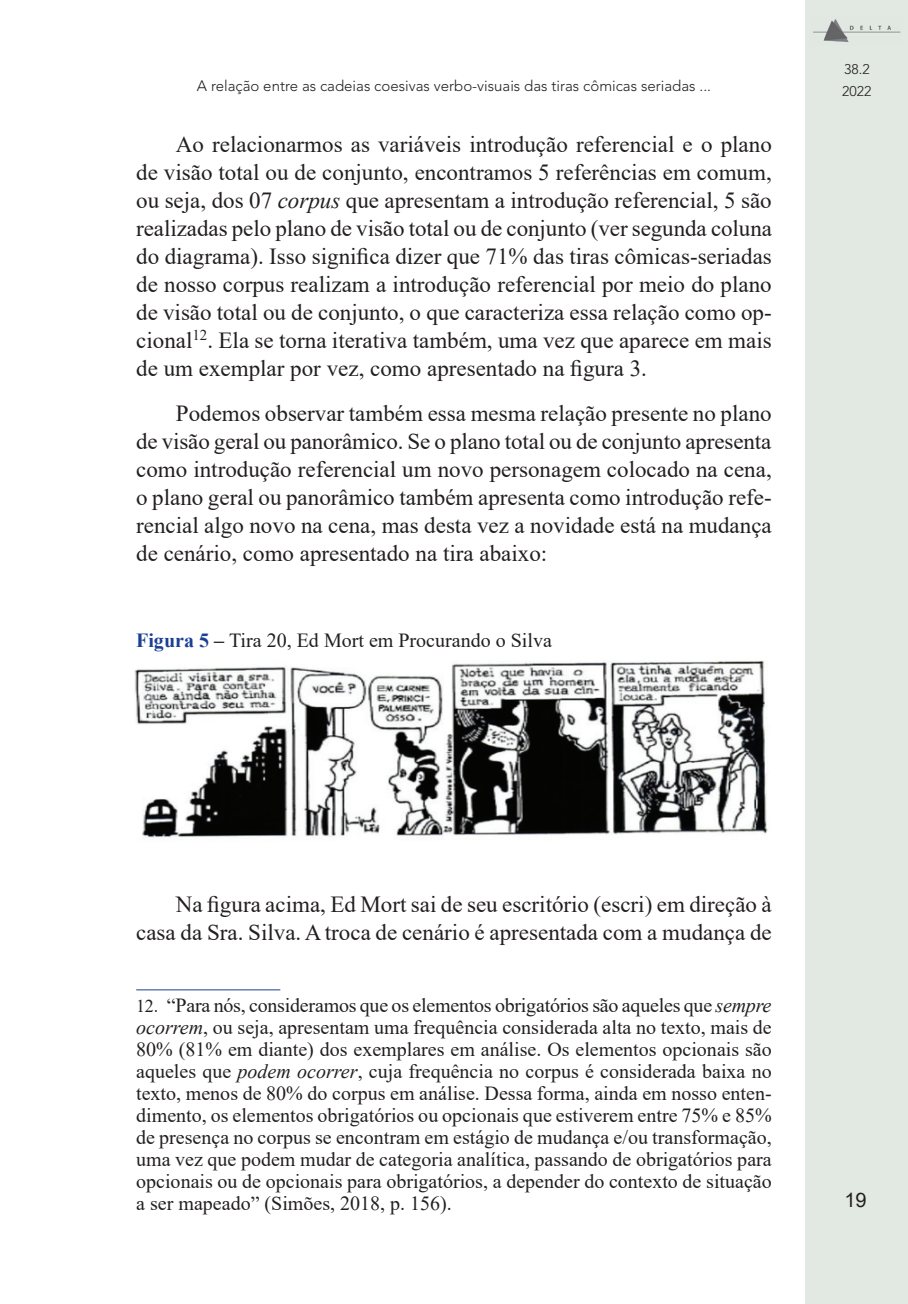
<style>
.page{position:relative;width:908px;height:1304px;background:#fff}
.page>*{position:absolute;margin:0;border:0;box-sizing:border-box;transform-origin:0 0}
.t1{font:23px/28px "Times New Roman";color:#231f20;text-align:justify}
.t2{font:20px/22px "Times New Roman";color:#231f20;text-align:justify}
.t3{font:20px "Arial";color:#231f20}
.t4{font:300 15px "Avenir";color:#231f20}
.t5{font:300 14px/22px "Avenir";color:#231f20}
.s1{font-style:italic}
.s2{font-weight:700;color:#1b3f94}
.s3{font-weight:700}
.s4{font-size:18px}
</style>
<div class="page">
<div style="left:804px;top:0;width:102px;height:1304px;background:#e1e9e2"></div>
<img style="left:813px;top:19px;width:88px;height:23px">
<hr style="left:136px;top:989px;width:144px;height:1px;background:#1b3f94">
<img style="left:134px;top:660px;width:634px;height:178px">
<p class="t4" style="left:197px;top:77px;width:515px">A relação entre as cadeias coesivas verbo-visuais das tiras cômicas seriadas ...</p>
<p class="t1" style="left:136px;top:130px;width:637px;text-indent:40px">Ao relacionarmos as variáveis introdução referencial e o plano de visão total ou de conjunto, encontramos 5 referências em comum, ou seja, dos 07 <span class="s1">corpus</span> que apresentam a introdução referencial, 5 são realizadas pelo plano de visão total ou de conjunto (ver segunda coluna do diagrama). Isso significa dizer que 71% das tiras cômicas-seriadas de nosso corpus realizam a introdução referencial por meio do plano de visão total ou de conjunto, o que caracteriza essa relação como op&shy;cional<sup>12</sup>. Ela se torna iterativa também, uma vez que aparece em mais de um exemplar por vez, como apresentado na figura 3.</p>
<p class="t1" style="left:136px;top:399px;width:637px;text-indent:40px">Podemos observar também essa mesma relação presente no plano de visão geral ou panorâmico. Se o plano total ou de conjunto apresenta como introdução referencial um novo personagem colocado na cena, o plano geral ou panorâmico também apresenta como introdução refe&shy;rencial algo novo na cena, mas desta vez a novidade está na mudança de cenário, como apresentado na tira abaixo:</p>
<p class="t2" style="left:136px;top:629px;width:417px"><span class="s2">Figura 5</span> <span class="s3">–</span> Tira 20, Ed Mort em Procurando o Silva</p>
<p class="t5" style="left:841px;top:58px;width:31px">38.2<br>2022</p>
<p class="t1" style="left:136px;top:889px;width:636px;text-align:right">Na figura acima, Ed Mort sai de seu escritório (escri) em direção à casa da Sra. Silva. A troca de cenário é apresentada com a mudança de</p>
<p class="t2" style="left:136px;top:993px;width:637px"><span class="s4">12.</span> “Para nós, consideramos que os elementos obrigatórios são aqueles que <span class="s1">sempre ocorrem</span>, ou seja, apresentam uma frequência considerada alta no texto, mais de 80% (81% em diante) dos exemplares em análise. Os elementos opcionais são aqueles que <span class="s1">podem ocorrer</span>, cuja frequência no corpus é considerada baixa no texto, menos de 80% do corpus em análise. Dessa forma, ainda em nosso enten&shy;dimento, os elementos obrigatórios ou opcionais que estiverem entre 75% e 85% de presença no corpus se encontram em estágio de mudança e/ou transformação, uma vez que podem mudar de categoria analítica, passando de obrigatórios para opcionais ou de opcionais para obrigatórios, a depender do contexto de situação a ser mapeado” (Simões, 2018, p. 156).</p>
<p class="t3" style="left:844px;top:1186px;width:24px">19</p>
</div>
